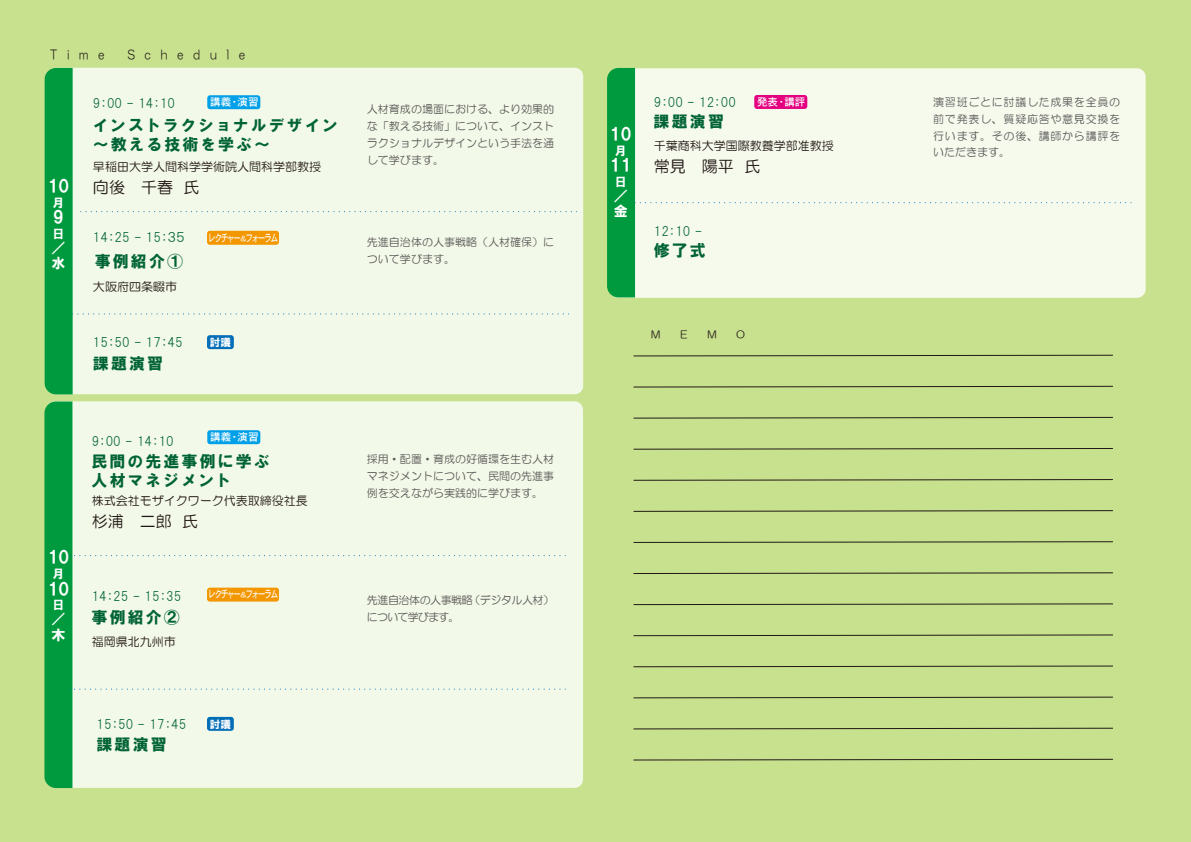
<style>
.page{position:relative;width:1191px;height:842px;background:#c7e18f}
.page>*{position:absolute;margin:0;border:0;box-sizing:border-box;transform-origin:0 0}
.t1{font:17px "HGS Soei Kakugothic UB";color:#fff}
.t2{font:16px/19.2px "HG Soei Kakugothic UB";letter-spacing:.125em;color:#006335}
.t3{font:16px "HG Maru Gothic MPRO";color:#221815}
.t4{font:14px/15.4px "HGS Soei Kakugothic UB";color:#fff}
.t5{font:13px "HGP Gothic M";color:#006335}
.t6{font:12.5px "HG Maru Gothic MPRO";letter-spacing:1em;color:#221815;scale:.8 1}
.t7{font:12px "HG Maru Gothic MPRO";color:#221815}
.t8{font:12px "HGS Soei Kakugothic UB";color:#fff}
.t9{font:11px/17px "HG Maru Gothic MPRO";color:#595757;text-align:justify}
.t10{font:11px/17px "HG Maru Gothic MPRO";letter-spacing:-.04em;color:#595757}
.t11{font:10.5px "DHHS Gothic W5 WINP RKSJ H";letter-spacing:-.1em;color:#fff;scale:.75 1}
.t12{font:10.5px "DHHS Gothic W5 WINP RKSJ H";letter-spacing:-.1em;color:#fff}
.t13{font:10.5px "HGS Soei Kakugothic UB";color:#fff}
.t14{font:10px "HG Maru Gothic MPRO";color:#221815}
.s1{font-size:8px}
</style>
<div class="page">
<div style="left:609px;top:68px;width:536px;height:230px;background:#f6faed;border-radius:9px"></div>
<div style="left:47px;top:401px;width:536px;height:387px;background:#f3f9e8;border-radius:9px"></div>
<svg style="left:607px;top:68px;width:524px;height:229px"></svg>
<svg style="left:633px;top:355px;width:480px;height:1px"></svg>
<svg style="left:633px;top:386px;width:480px;height:1px"></svg>
<svg style="left:633px;top:417px;width:480px;height:2px"></svg>
<svg style="left:633px;top:448px;width:480px;height:2px"></svg>
<svg style="left:633px;top:479px;width:480px;height:2px"></svg>
<svg style="left:633px;top:510px;width:480px;height:2px"></svg>
<svg style="left:633px;top:541px;width:480px;height:2px"></svg>
<svg style="left:633px;top:572px;width:480px;height:2px"></svg>
<svg style="left:633px;top:603px;width:480px;height:2px"></svg>
<svg style="left:633px;top:634px;width:480px;height:2px"></svg>
<svg style="left:633px;top:665px;width:480px;height:2px"></svg>
<svg style="left:633px;top:697px;width:480px;height:1px"></svg>
<svg style="left:633px;top:728px;width:480px;height:1px"></svg>
<svg style="left:633px;top:759px;width:480px;height:1px"></svg>
<svg style="left:44px;top:401px;width:522px;height:387px"></svg>
<div style="left:207px;top:717px;width:27px;height:14px;background:#036eb8;border-radius:3px"></div>
<div style="left:45px;top:68px;width:532px;height:326px;background:#f3f9e8"></div>
<div style="left:207px;top:588px;width:72px;height:14px;background:#f39700;border-radius:3px"></div>
<div style="left:207px;top:231px;width:72px;height:14px;background:#f39700;border-radius:3px"></div>
<div style="left:207px;top:430px;width:53px;height:14px;background:#00a0e9;border-radius:3px"></div>
<div style="left:207px;top:95px;width:53px;height:14px;background:#00a0e9;border-radius:3px"></div>
<p class="t6" style="left:50px;top:48px;width:69px">Time</p>
<p class="t6" style="left:128px;top:48px;width:148px">Schedule</p>
<h1 class="t1" style="left:48px;top:177px;width:23px">10</h1>
<p class="t8" style="left:52px;top:196px;width:11px">月</p>
<h1 class="t1" style="left:53px;top:209px;width:12px">9</h1>
<p class="t8" style="left:52px;top:228px;width:12px">日</p>
<p class="t4" style="left:51px;top:240px;width:15px">／水</p>
<p class="t12" style="left:210px;top:97px;width:50px">講義・演習</p>
<p class="t5" style="left:93px;top:97px;width:84px">9：00 - 14：10</p>
<h2 class="t2" style="left:93px;top:116px;width:247px">インストラクショナルデザイン～教える技術を学ぶ～</h2>
<p class="t7" style="left:93px;top:161px;width:229px">早稲田大学人間科学学術院人間科学部教授</p>
<h2 class="t3" style="left:93px;top:179px;width:108px">向後　千春 氏</h2>
<p class="t5" style="left:93px;top:231px;width:93px">14：25 - 15：３５</p>
<h2 class="t2" style="left:95px;top:251px;width:90px">事例紹介①</h2>
<p class="t7" style="left:93px;top:281px;width:85px">大阪府四条畷市</p>
<p class="t5" style="left:93px;top:336px;width:91px">15：50 - 17：45</p>
<h2 class="t2" style="left:93px;top:354px;width:72px">課題演習</h2>
<p class="t11" style="left:209px;top:232px;width:94px">レクチャー<span class="s1">＆</span>フォーラム</p>
<p class="t13" style="left:210px;top:337px;width:22px">討議</p>
<h1 class="t1" style="left:48px;top:549px;width:23px">10</h1>
<p class="t8" style="left:52px;top:568px;width:11px">月</p>
<h1 class="t1" style="left:48px;top:580px;width:23px">10</h1>
<p class="t8" style="left:52px;top:599px;width:12px">日</p>
<p class="t4" style="left:51px;top:612px;width:15px">／木</p>
<p class="t12" style="left:210px;top:432px;width:50px">講義・演習</p>
<p class="t5" style="left:92px;top:434px;width:84px">9：00 - 14：10</p>
<h2 class="t2" style="left:91px;top:452px;width:180px">民間の先進事例に学ぶ人材マネジメント</h2>
<p class="t7" style="left:92px;top:494px;width:218px">株式会社モザイクワーク代表取締役社長</p>
<h2 class="t3" style="left:92px;top:513px;width:108px">杉浦　二郎 氏</h2>
<p class="t5" style="left:92px;top:590px;width:91px">14：25 - 15：35</p>
<h2 class="t2" style="left:91px;top:607px;width:90px">事例紹介②</h2>
<p class="t7" style="left:92px;top:636px;width:85px">福岡県北九州市</p>
<p class="t11" style="left:209px;top:589px;width:94px">レクチャー<span class="s1">＆</span>フォーラム</p>
<p class="t5" style="left:97px;top:717px;width:91px">15：50 - 17：45</p>
<h2 class="t2" style="left:96px;top:734px;width:72px">課題演習</h2>
<p class="t13" style="left:210px;top:719px;width:22px">討議</p>
<p class="t9" style="left:367px;top:101px;width:188px">人材育成の場面における、より効果的な「教える技術」について、インストラクショナルデザインという手法を通して学びます。</p>
<p class="t9" style="left:367px;top:234px;width:188px">先進自治体の人事戦略（人材確保）について学びます。</p>
<p class="t9" style="left:367px;top:450px;width:188px">採用・配置・育成の好循環を生む人材マネジメントについて、民間の先進事例を交えながら実践的に学びます。</p>
<p class="t10" style="left:367px;top:592px;width:189px">先進自治体の人事戦略（デジタル人材）について学びます。</p>
<h1 class="t1" style="left:610px;top:125px;width:23px">10</h1>
<p class="t8" style="left:614px;top:144px;width:11px">月</p>
<h1 class="t1" style="left:610px;top:157px;width:23px">11</h1>
<p class="t8" style="left:614px;top:176px;width:12px">日</p>
<p class="t4" style="left:613px;top:188px;width:15px">／金</p>
<p class="t5" style="left:654px;top:95px;width:84px">9：00 - 12：00</p>
<h2 class="t2" style="left:653px;top:112px;width:72px">課題演習</h2>
<p class="t12" style="left:757px;top:96px;width:50px">発表・講評</p>
<p class="t7" style="left:654px;top:140px;width:181px">千葉商科大学国際教養学部准教授</p>
<h2 class="t3" style="left:654px;top:159px;width:108px">常見　陽平 氏</h2>
<p class="t5" style="left:654px;top:225px;width:50px">12：10 -</p>
<h2 class="t2" style="left:653px;top:240px;width:54px">修了式</h2>
<p class="t14" style="left:651px;top:329px;width:11px">M</p>
<p class="t14" style="left:680px;top:329px;width:8px">E</p>
<p class="t14" style="left:707px;top:329px;width:11px">M</p>
<p class="t14" style="left:736px;top:329px;width:10px">O</p>
<p class="t9" style="left:933px;top:93px;width:188px">演習班ごとに討議した成果を全員の前で発表し、質疑応答や意見交換を行います。その後、講師から講評をいただきます。</p>
</div>
